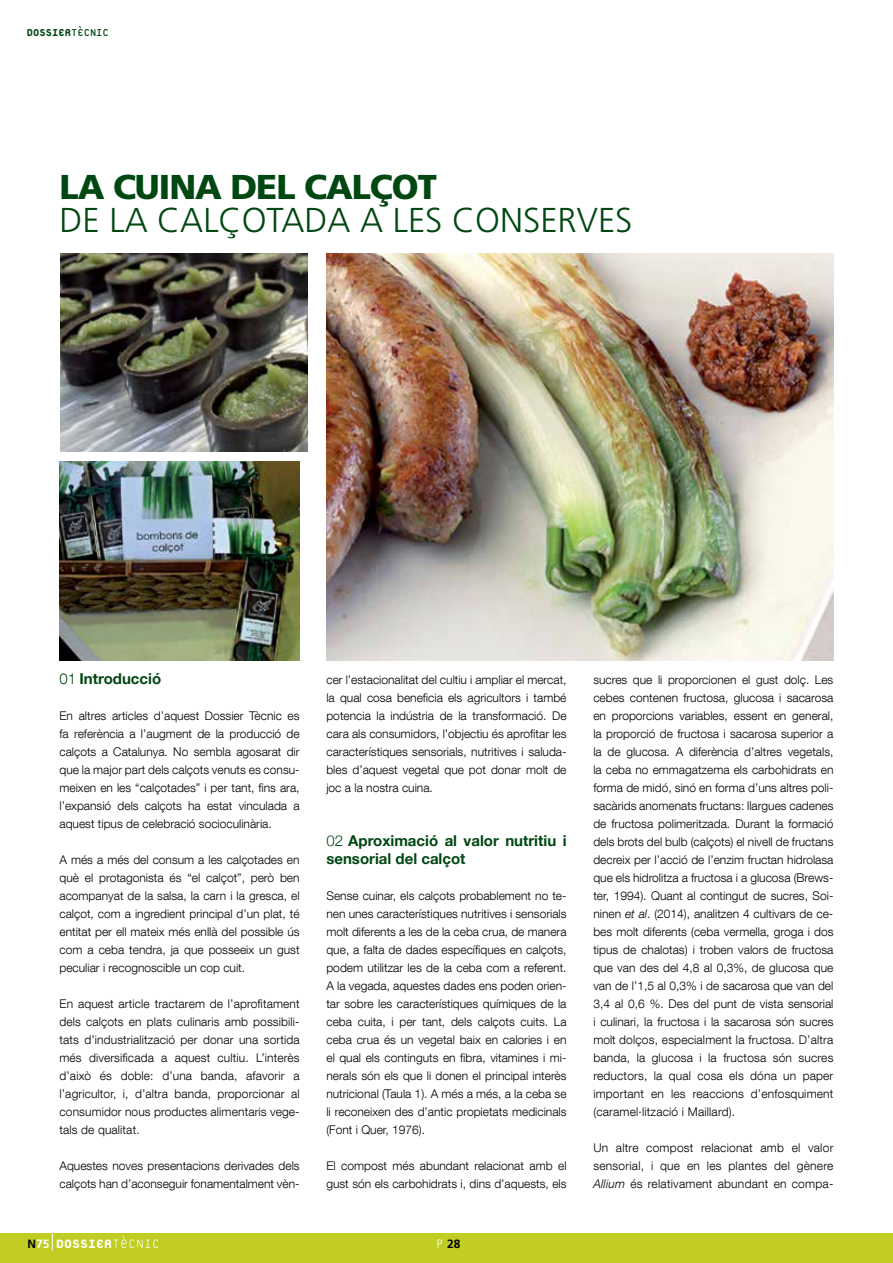
<style>
.page{position:relative;width:893px;height:1263px;background:#fff}
.page>*{position:absolute;margin:0;border:0;box-sizing:border-box;transform-origin:0 0}
.t1{font:300 34.5px "Frutiger";color:#004712}
.t2{font:900 34.5px "Frutiger";color:#004712}
.t3{font:800 18px "Platelet";color:#fff;scale:.96 1}
.t4{font:700 15px/18px "Helvetica Neue";color:#004712}
.t5{font:800 15px "Platelet";color:#004712;scale:.91 1}
.t6{font:700 15px "Helvetica Neue LT Com";color:#004712}
.t7{font:300 12px/18px "Helvetica Neue LT Com";color:#000;text-align:justify}
.t8{font:700 12px "Frutiger";color:#000}
.s1{font-weight:400}
.s2{font-weight:300}
.s3{font-family:"Frutiger";font-weight:700;font-size:12px;color:#000}
.s4{font-family:"Frutiger";font-weight:700;font-size:12px}
.s5{font-style:italic}
</style>
<div class="page">
<div style="left:0;top:1233px;width:893px;height:30px;background:#c2cd23"></div>
<svg style="left:437px;top:1239px;width:5px;height:9px"></svg>
<svg style="left:52px;top:1233px;width:1px;height:17px"></svg>
<svg style="left:113px;top:1236px;width:45px;height:12px"></svg>
<img style="left:60px;top:461px;width:240px;height:199px">
<img style="left:60px;top:253px;width:247px;height:199px">
<img style="left:327px;top:253px;width:506px;height:407px">
<p class="t5" style="left:27px;top:26px;width:92px">DOSSIER<span class="s1">TÈCNIC</span></p>
<h1 class="t2" style="left:60px;top:166px;width:121px">LA CUINA</h1>
<h1 class="t2" style="left:230px;top:166px;width:22px">DEL</h1>
<h1 class="t2" style="left:304px;top:166px;width:23px">CALÇOT</h1>
<h1 class="t1" style="left:60px;top:201px;width:229px">DELACALÇOTADA</h1>
<h1 class="t1" style="left:360px;top:201px;width:49px">A LES</h1>
<h1 class="t1" style="left:452px;top:201px;width:68px">CONSER</h1>
<h1 class="t1" style="left:577px;top:201px;width:37px">VES</h1>
<p class="t6" style="left:60px;top:669px;width:103px"><span class="s2">01</span> Introducció</p>
<p class="t7" style="left:60px;top:706px;width:242px">En altres articles d’aquest Dossier Tècnic es fa referència a l’augment de la producció de calçots a Catalunya. No sembla agosarat dir que la major part dels calçots venuts es consu&shy;meixen en les “calçotades” i per tant, fins ara, l’expansió dels calçots ha estat vinculada a aquest tipus de celebració socioculinària.</p>
<p class="t7" style="left:60px;top:850px;width:242px">A més a més del consum a les calçotades en què el protagonista és “el calçot”, però ben acompanyat de la salsa, la carn i la gresca, el calçot, com a ingredient principal d’un plat, té entitat per ell mateix més enllà del possible ús com a ceba tendra, ja que posseeix un gust peculiar i recognoscible un cop cuit.</p>
<p class="t7" style="left:60px;top:994px;width:242px">En aquest article tractarem de l’aprofitament dels calçots en plats culinaris amb possibili&shy;tats d’industrialització per donar una sortida més diversificada a aquest cultiu. L’interès d’això és doble: d’una banda, afavorir a l’agricultor, i, d’altra banda, proporcionar al consumidor nous productes alimentaris vege&shy;tals de qualitat.</p>
<p class="t7" style="left:60px;top:1156px;width:242px">Aquestes noves presentacions derivades dels calçots han d’aconseguir fonamentalment vèn-</p>
<h2 class="t3" style="left:28px;top:1235px;width:89px"><span class="s3">N</span><span class="s4">75</span> DOSSIER</h2>
<p class="t7" style="left:326px;top:670px;width:242px">cer l’estacionalitat del cultiu i ampliar el mercat, la qual cosa beneficia els agricultors i també potencia la indústria de la transformació. De cara als consumidors, l’objectiu és aprofitar les característiques sensorials, nutritives i saluda&shy;bles d’aquest vegetal que pot donar molt de joc a la nostra cuina.</p>
<p class="t4" style="left:326px;top:831px;width:242px"><span class="s2">02</span> Aproximació al valor nutritiu i sensorial del calçot</p>
<p class="t7" style="left:326px;top:886px;width:242px">Sense cuinar, els calçots probablement no te&shy;nen unes característiques nutritives i sensorials molt diferents a les de la ceba crua, de manera que, a falta de dades específiques en calçots, podem utilitzar les de la ceba com a referent.<br>A la vegada, aquestes dades ens poden orien&shy;tar sobre les característiques químiques de la ceba cuita, i per tant, dels calçots cuits. La ceba crua és un vegetal baix en calories i en el qual els continguts en fibra, vitamines i mi&shy;nerals són els que li donen el principal interès nutricional (Taula 1). A més a més, a la ceba se li reconeixen des d’antic propietats medicinals (Font i Quer, 1976).</p>
<p class="t7" style="left:326px;top:1156px;width:242px">El compost més abundant relacionat amb el gust són els carbohidrats i, dins d’aquests, els</p>
<p class="t8" style="left:447px;top:1237px;width:15px">28</p>
<p class="t7" style="left:593px;top:670px;width:242px">sucres que li proporcionen el gust dolç. Les cebes contenen fructosa, glucosa i sacarosa en proporcions variables, essent en general, la proporció de fructosa i sacarosa superior a la de glucosa. A diferència d’altres vegetals, la ceba no emmagatzema els carbohidrats en forma de midó, sinó en forma d’uns altres poli&shy;sacàrids anomenats fructans: llargues cadenes de fructosa polimeritzada. Durant la formació dels brots del bulb (calçots) el nivell de fructans decreix per l’acció de l’enzim fructan hidrolasa que els hidrolitza a fructosa i a glucosa (Brews&shy;ter, 1994). Quant al contingut de sucres, Soi&shy;ninen <span class="s5">et al</span>. (2014), analitzen 4 cultivars de ce&shy;bes molt diferents (ceba vermella, groga i dos tipus de chalotas) i troben valors de fructosa que van des del 4,8 al 0,3%, de glucosa que van de l’1,5 al 0,3% i de sacarosa que van del 3,4 al 0,6 %. Des del punt de vista sensorial i culinari, la fructosa i la sacarosa són sucres molt dolços, especialment la fructosa. D’altra banda, la glucosa i la fructosa són sucres reductors, la qual cosa els dóna un paper important en les reaccions d’enfosquiment (caramel·lització i Maillard).</p>
<p class="t7" style="left:593px;top:1138px;width:242px">Un altre compost relacionat amb el valor sensorial, i que en les plantes del gènere <span class="s5">Allium</span> és relativament abundant en compa-</p>
</div>
